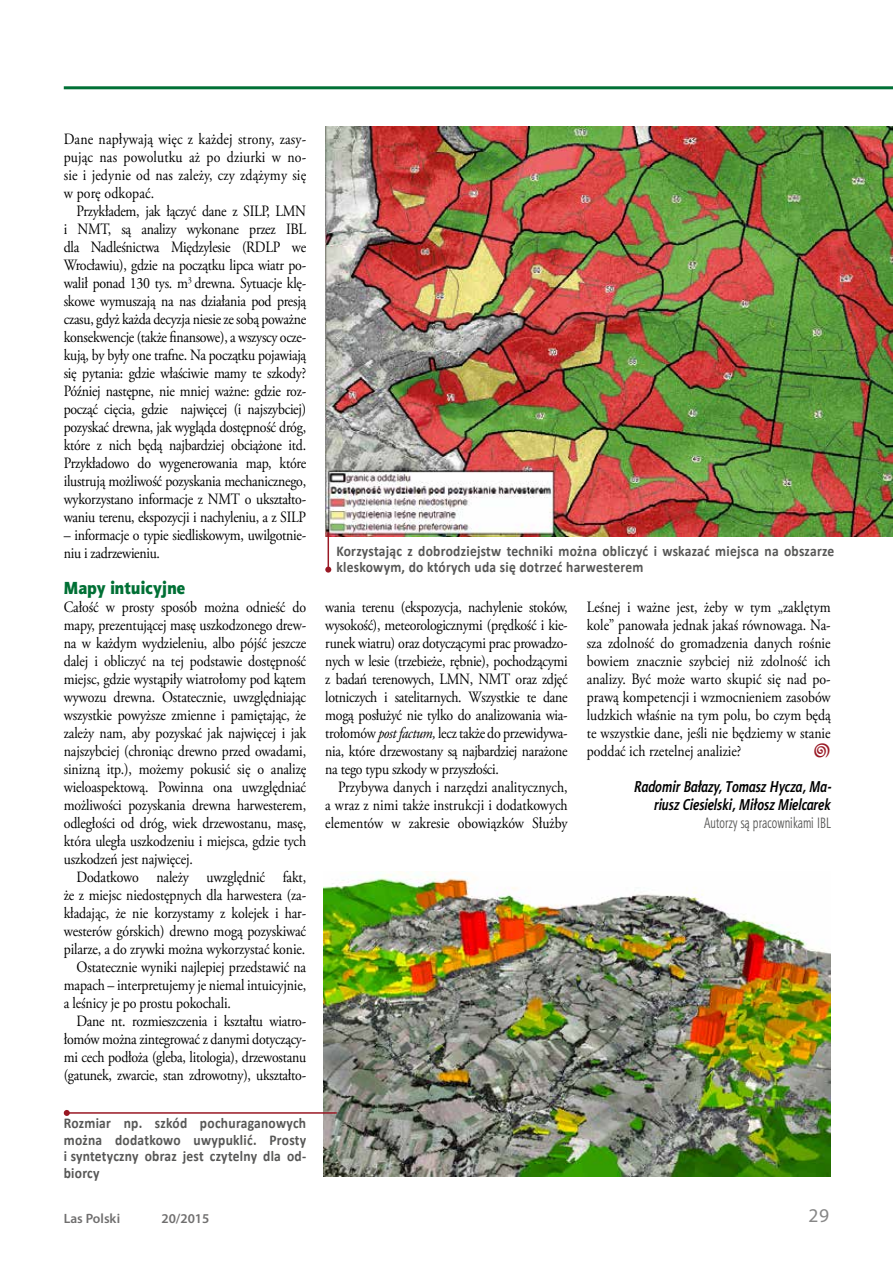
<style>
.page{position:relative;width:893px;height:1263px;background:#fff}
.page>*{position:absolute;margin:0;border:0;box-sizing:border-box;transform-origin:0 0}
.t1{font:19.5px "Myriad Pro";color:#878787}
.t2{font:18px "Bits Pics";color:#991824;scale:.95 1}
.t3{font:17.55px "Aerton Cnd TTEFN Black";letter-spacing:.02em;color:#007035;scale:1.11 1}
.t4{font:15.75px/18px "Adobe Garamond Pro";letter-spacing:-.01em;color:#000;text-align:justify;scale:.88 1}
.t5{font:italic 700 15.75px/18px "Aerton Cnd TTEFN";letter-spacing:.01em;color:#000;text-align:right}
.t6{font:700 15px/16.5px "Calibri";letter-spacing:.02em;color:#575756;text-align:justify;scale:.9 1}
.t7{font:15px "Aerton Cnd TTEFN";letter-spacing:.01em;color:#575756;scale:.88 1}
.t8{font:600 13.5px "Myriad Pro";color:#706f6f}
.s1{font-style:italic}
</style>
<div class="page">
<hr style="left:64px;top:86px;width:829px;height:3px;background:#007035">
<img style="left:325px;top:126px;width:568px;height:410px">
<img style="left:324px;top:872px;width:507px;height:305px">
<hr style="left:67px;top:1112px;width:270px;height:2px;background:#991824">
<svg style="left:64px;top:1110px;width:6px;height:6px"></svg>
<hr style="left:328px;top:532px;width:1px;height:38px;background:#991824">
<svg style="left:325px;top:567px;width:6px;height:6px"></svg>
<p class="t4" style="left:64px;top:131px;width:277px">Dane napływają więc z każdej strony, zasy&shy;pując nas powolutku aż po dziurki w no&shy;sie i jedynie od nas zależy, czy zdążymy się w porę odkopać.</p>
<p class="t4" style="left:64px;top:203px;width:277px;text-indent:13px">Przykładem, jak łączyć dane z SILP, LMN i NMT, są analizy wykonane przez IBL dla Nadleśnictwa Międzylesie (RDLP we Wrocławiu), gdzie na początku lipca wiatr po&shy;walił ponad 130 tys. m<sup>3</sup> drewna. Sytuacje klę&shy;skowe wymuszają na nas działania pod presją czasu, gdyż każda decyzja niesie ze sobą poważne konsekwencje (także finansowe), a wszyscy ocze&shy;kują, by były one trafne. Na początku pojawiają się pytania: gdzie właściwie mamy te szkody?<br>Później następne, nie mniej ważne: gdzie roz&shy;począć cięcia, gdzie najwięcej (i najszybciej) pozyskać drewna, jak wygląda dostępność dróg, które z nich będą najbardziej obciążone itd.<br>Przykładowo do wygenerowania map, które ilustrują możliwość pozyskania mechanicznego, wykorzystano informacje z NMT o ukształto&shy;waniu terenu, ekspozycji i nachyleniu, a z SILP</p>
<p class="t4" style="left:64px;top:527px;width:277px">– informacje o typie siedliskowym, uwilgotnie&shy;niu i zadrzewieniu.</p>
<p class="t3" style="left:64px;top:577px;width:111px">Mapy intuicyjne</p>
<p class="t4" style="left:64px;top:599px;width:277px">Całość w prosty sposób można odnieść do mapy, prezentującej masę uszkodzonego drew&shy;na w każdym wydzieleniu, albo pójść jeszcze dalej i obliczyć na tej podstawie dostępność miejsc, gdzie wystąpiły wiatrołomy pod kątem wywozu drewna. Ostatecznie, uwzględniając wszystkie powyższe zmienne i pamiętając, że zależy nam, aby pozyskać jak najwięcej i jak najszybciej (chroniąc drewno przed owadami, sinizną itp.), możemy pokusić się o analizę wieloaspektową. Powinna ona uwzględniać możliwości pozyskania drewna harwesterem, odległości od dróg, wiek drzewostanu, masę, która uległa uszkodzeniu i miejsca, gdzie tych uszkodzeń jest najwięcej.</p>
<p class="t4" style="left:77px;top:869px;width:262px">Dodatkowo należy uwzględnić fakt,</p>
<p class="t4" style="left:64px;top:887px;width:277px">że z miejsc niedostępnych dla harwestera (za-</p>
<p class="t4" style="left:64px;top:905px;width:277px">kładając, że nie korzystamy z kolejek i har-</p>
<p class="t4" style="left:64px;top:923px;width:277px">westerów górskich) drewno mogą pozyskiwać</p>
<p class="t4" style="left:64px;top:941px;width:276px">pilarze, a do zrywki można wykorzystać konie.</p>
<p class="t4" style="left:77px;top:959px;width:262px">Ostatecznie wyniki najlepiej przedstawić na</p>
<p class="t4" style="left:64px;top:977px;width:277px">mapach – interpretujemy je niemal intuicyjnie,</p>
<p class="t4" style="left:64px;top:995px;width:191px">a leśnicy je po prostu pokochali.</p>
<p class="t4" style="left:77px;top:1013px;width:262px">Dane nt. rozmieszczenia i kształtu wiatro-</p>
<p class="t4" style="left:64px;top:1031px;width:277px">łomów można zintegrować z danymi dotyczący-</p>
<p class="t4" style="left:64px;top:1049px;width:277px">mi cech podłoża (gleba, litologia), drzewostanu</p>
<p class="t4" style="left:64px;top:1067px;width:277px">(gatunek, zwarcie, stan zdrowotny), ukształto-</p>
<p class="t6" style="left:64px;top:1115px;width:271px">Rozmiar np. szkód pochuraganowych można dodatkowo uwypuklić. Prosty i syntetyczny obraz jest czytelny dla od&shy;biorcy</p>
<p class="t6" style="left:336px;top:542px;width:555px">Korzystając z dobrodziejstw techniki można obliczyć i wskazać miejsca na obszarze kleskowym, do których uda się dotrzeć harwesterem</p>
<p class="t4" style="left:325px;top:599px;width:277px">wania terenu (ekspozycja, nachylenie stoków, wysokość), meteorologicznymi (prędkość i kie&shy;runek wiatru) oraz dotyczącymi prac prowadzo&shy;nych w lesie (trzebieże, rębnie), pochodzącymi z badań terenowych, LMN, NMT oraz zdjęć lotniczych i satelitarnych. Wszystkie te dane mogą posłużyć nie tylko do analizowania wia&shy;trołomów <span class="s1">post factum,</span> lecz także do przewidywa&shy;nia, które drzewostany są najbardziej narażone na tego typu szkody w przyszłości.</p>
<p class="t4" style="left:325px;top:779px;width:277px;text-indent:13px">Przybywa danych i narzędzi analitycznych, a wraz z nimi także instrukcji i dodatkowych elementów w zakresie obowiązków Służby</p>
<p class="t4" style="left:587px;top:599px;width:279px">Leśnej i ważne jest, żeby w tym „zaklętym kole” panowała jednak jakaś równowaga. Na&shy;sza zdolność do gromadzenia danych rośnie bowiem znacznie szybciej niż zdolność ich analizy. Być może warto skupić się nad po&shy;prawą kompetencji i wzmocnieniem zasobów ludzkich właśnie na tym polu, bo czym będą te wszystkie dane, jeśli nie będziemy w stanie poddać ich rzetelnej analizie?</p>
<p class="t2" style="left:814px;top:742px;width:19px">C</p>
<p class="t5" style="left:634px;top:777px;width:198px">Radomir Bałazy, Tomasz Hycza, Ma&shy;riusz Ciesielski, Miłosz Mielcarek</p>
<p class="t7" style="left:704px;top:814px;width:146px">Autorzy są pracownikami IBL</p>
<p class="t8" style="left:64px;top:1210px;width:58px">Las Polski</p>
<p class="t8" style="left:161px;top:1210px;width:49px">20/2015</p>
<p class="t1" style="left:808px;top:1204px;width:22px">29</p>
</div>
